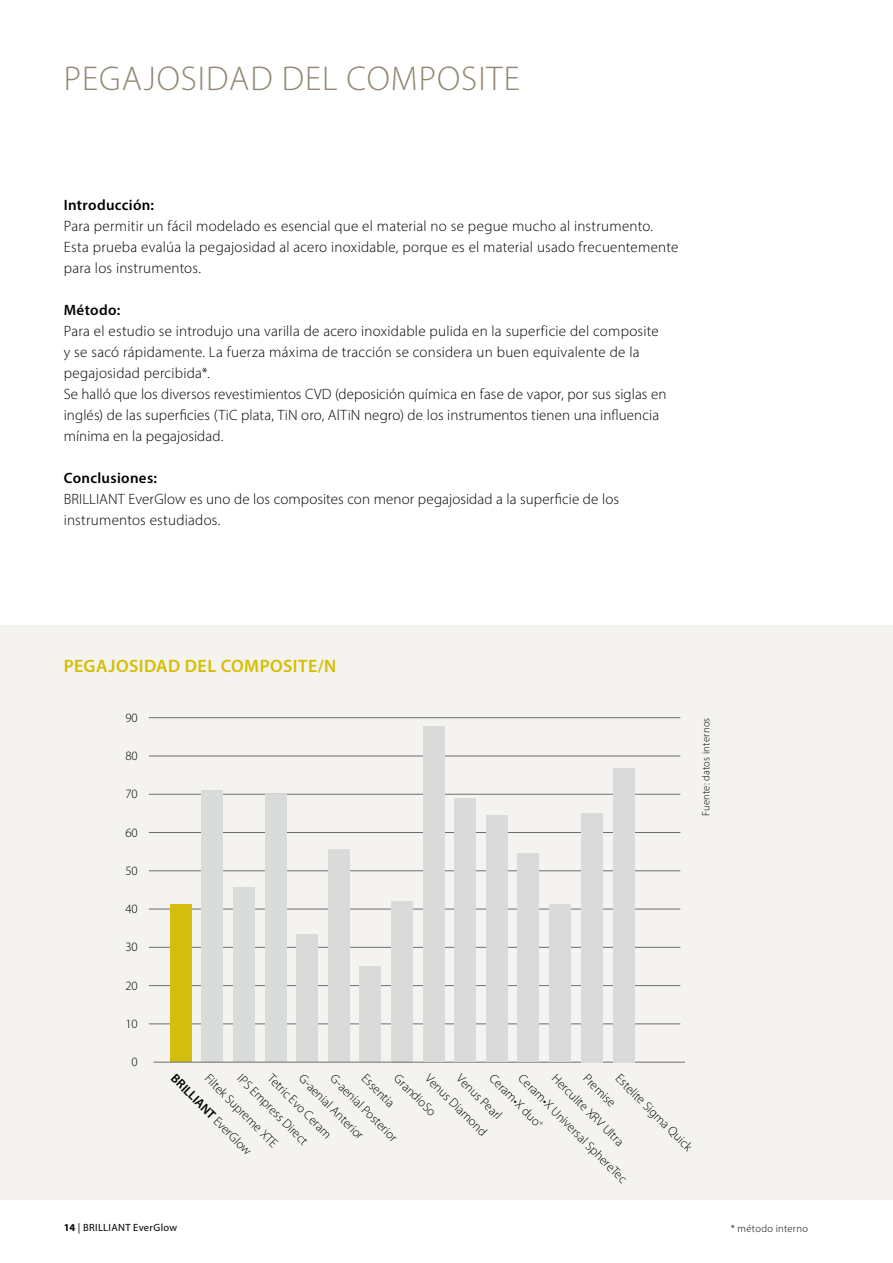
<style>
.page{position:relative;width:893px;height:1263px;background:#fff}
.page>*{position:absolute;margin:0;border:0;box-sizing:border-box;transform-origin:0 0}
.t1{font:300 34.5px "Myriad Pro";letter-spacing:.03em;color:#928872}
.t2{font:600 18px "Myriad Pro";letter-spacing:.025em;color:#d5be00}
.t3{font:300 15px/21px "Myriad Pro";letter-spacing:.015em;color:#000}
.t4{font:600 15px "Myriad Pro";letter-spacing:.02em;color:#000}
.t5{font:300 12.75px "Myriad Pro";color:#000}
.t6{font:600 12.75px "Myriad Pro";color:#000}
.t7{font:300 10.5px "Myriad Pro";letter-spacing:.03em;color:#000}
.t8{font:10.5px "Myriad Pro";letter-spacing:.035em;color:#000}
.s1{font-weight:300}
.s2{font-weight:700}
</style>
<div class="page">
<div style="left:0;top:625px;width:893px;height:574px;background:#f4f3ef"></div>
<hr style="left:149px;top:1023px;width:531px;height:1px;background:#6e6e6e">
<hr style="left:149px;top:985px;width:531px;height:1px;background:#6e6e6e">
<hr style="left:149px;top:947px;width:531px;height:1px;background:#6e6e6e">
<hr style="left:149px;top:909px;width:531px;height:1px;background:#6e6e6e">
<hr style="left:149px;top:870px;width:531px;height:1px;background:#6e6e6e">
<hr style="left:149px;top:832px;width:531px;height:1px;background:#6e6e6e">
<hr style="left:149px;top:794px;width:531px;height:1px;background:#6e6e6e">
<hr style="left:149px;top:755px;width:531px;height:1px;background:#6e6e6e">
<hr style="left:149px;top:717px;width:531px;height:1px;background:#6e6e6e">
<div style="left:201px;top:790px;width:22px;height:272px;background:#d9dada"></div>
<div style="left:234px;top:888px;width:21px;height:174px;background:#d9dada"></div>
<div style="left:265px;top:794px;width:21px;height:268px;background:#d9dada"></div>
<div style="left:297px;top:934px;width:21px;height:128px;background:#d9dada"></div>
<div style="left:328px;top:849px;width:21px;height:213px;background:#d9dada"></div>
<div style="left:391px;top:901px;width:22px;height:161px;background:#d9dada"></div>
<div style="left:360px;top:966px;width:21px;height:96px;background:#d9dada"></div>
<div style="left:170px;top:905px;width:21px;height:157px;background:#d3be10"></div>
<hr style="left:153px;top:1062px;width:532px;height:1px;background:#6e6e6e">
<div style="left:423px;top:726px;width:21px;height:336px;background:#d9dada"></div>
<div style="left:455px;top:798px;width:21px;height:264px;background:#d9dada"></div>
<div style="left:487px;top:815px;width:21px;height:247px;background:#d9dada"></div>
<div style="left:550px;top:905px;width:21px;height:157px;background:#d9dada"></div>
<div style="left:518px;top:853px;width:21px;height:209px;background:#d9dada"></div>
<div style="left:581px;top:813px;width:21px;height:249px;background:#d9dada"></div>
<div style="left:613px;top:768px;width:21px;height:294px;background:#d9dada"></div>
<h1 class="t1" style="left:64px;top:57px;width:457px">PEGAJOSIDAD DEL COMPOSITE</h1>
<p class="t4" style="left:64px;top:195px;width:92px">Introducción:</p>
<p class="t3" style="left:64px;top:215px;width:616px">Para permitir un fácil modelado es esencial que el material no se pegue mucho al instrumento.<br>Esta prueba evalúa la pegajosidad al acero inoxidable, porque es el material usado frecuentemente para los instrumentos.</p>
<p class="t4" style="left:64px;top:300px;width:58px">Método:</p>
<p class="t3" style="left:64px;top:320px;width:604px">Para el estudio se introdujo una varilla de acero inoxidable pulida en la superficie del composite y se sacó rápidamente. La fuerza máxima de tracción se considera un buen equivalente de la pegajosidad percibida*.<br>Se halló que los diversos revestimientos CVD (deposición química en fase de vapor, por sus siglas en inglés) de las superficies (TiC plata, TiN oro, AlTiN negro) de los instrumentos tienen una influencia mínima en la pegajosidad.</p>
<p class="t4" style="left:64px;top:468px;width:95px">Conclusiones:</p>
<p class="t3" style="left:64px;top:488px;width:557px">BRILLIANT EverGlow es uno de los composites con menor pegajosidad a la superficie de los instrumentos estudiados.</p>
<p class="t2" style="left:64px;top:655px;width:274px">PEGAJOSIDAD DEL COMPOSITE/N</p>
<p class="t5" style="left:125px;top:710px;width:14px">90</p>
<p class="t5" style="left:125px;top:748px;width:14px">80</p>
<p class="t5" style="left:125px;top:786px;width:14px">70</p>
<p class="t5" style="left:125px;top:825px;width:14px">60</p>
<p class="t5" style="left:125px;top:863px;width:14px">50</p>
<p class="t5" style="left:125px;top:901px;width:14px">40</p>
<p class="t5" style="left:125px;top:939px;width:14px">30</p>
<p class="t5" style="left:125px;top:978px;width:14px">20</p>
<p class="t5" style="left:125px;top:1016px;width:14px">10</p>
<p class="t5" style="left:132px;top:1054px;width:8px">0</p>
<p class="t7" style="left:700px;top:816px;width:100px;rotate:-90deg">Fuente: datos internos</p>
<p class="t5" style="left:275px;top:1071px;width:86px;rotate:45deg">Tetric Evo Ceram</p>
<p class="t5" style="left:433px;top:1071px;width:83px;rotate:45deg">Venus Diamond</p>
<p class="t5" style="left:623px;top:1071px;width:104px;rotate:45deg">Estelite Sigma Quick</p>
<p class="t5" style="left:464px;top:1071px;width:60px;rotate:45deg">Venus Pearl</p>
<p class="t5" style="left:497px;top:1071px;width:73px;rotate:45deg">Ceram•X duo<sup>+</sup></p>
<p class="t5" style="left:526px;top:1071px;width:149px;rotate:45deg">Ceram•X Universal SphereTec</p>
<p class="t5" style="left:402px;top:1071px;width:55px;rotate:45deg">GrandioSo</p>
<p class="t5" style="left:338px;top:1071px;width:91px;rotate:45deg">G-aenial Posterior</p>
<p class="t5" style="left:307px;top:1071px;width:87px;rotate:45deg">G-aenial Anterior</p>
<p class="t6" style="left:179px;top:1070px;width:110px;rotate:45deg">BRILLIANT <span class="s1">EverGlow</span></p>
<p class="t5" style="left:559px;top:1071px;width:97px;rotate:45deg">Herculite XRV Ultra</p>
<p class="t5" style="left:591px;top:1071px;width:41px;rotate:45deg">Premise</p>
<p class="t5" style="left:212px;top:1071px;width:99px;rotate:45deg">Filtek Supreme XTE</p>
<p class="t5" style="left:245px;top:1071px;width:95px;rotate:45deg">IPS Empress Direct</p>
<p class="t5" style="left:369px;top:1071px;width:42px;rotate:45deg">Essentia</p>
<p class="t8" style="left:64px;top:1221px;width:115px"><span class="s2">14</span> | BRILLIANT EverGlow</p>
<p class="t7" style="left:731px;top:1222px;width:79px">* método interno</p>
</div>
